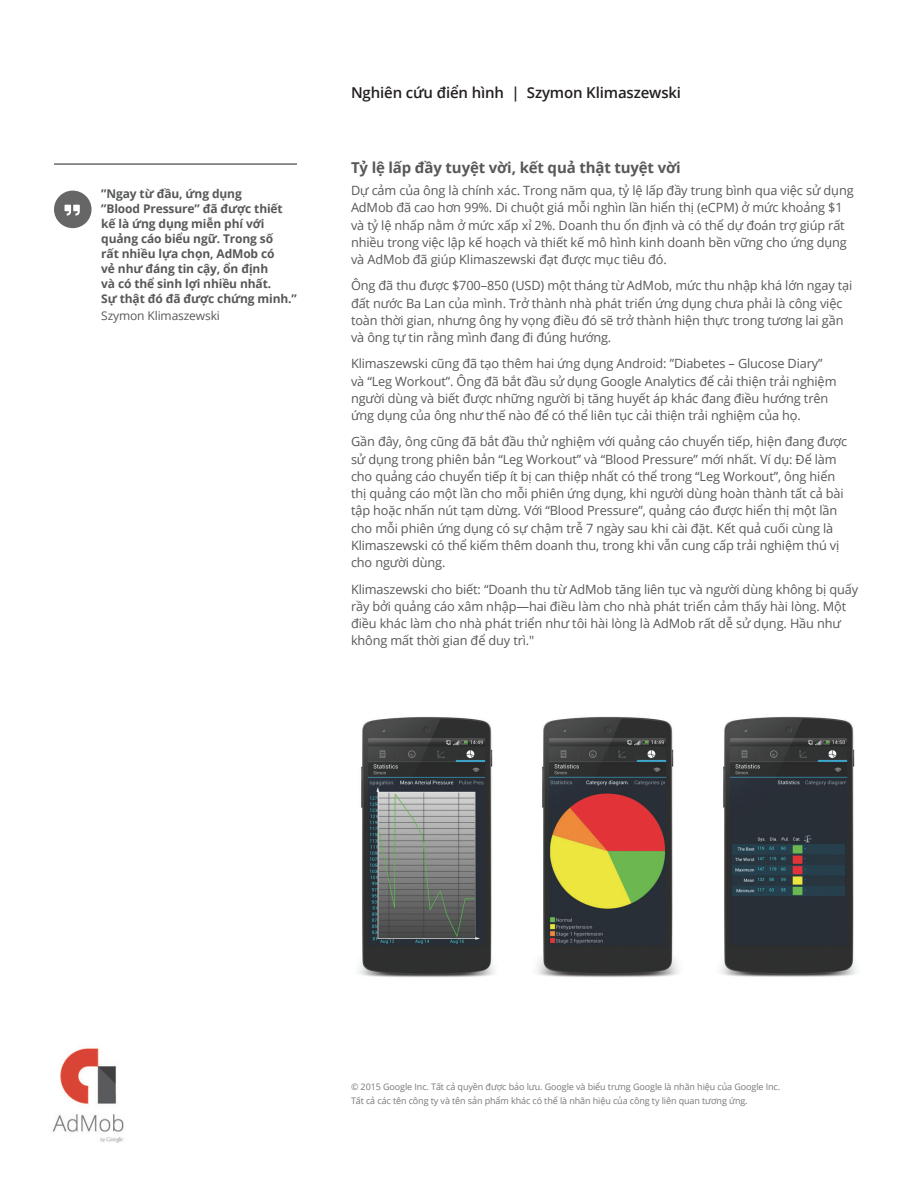
<style>
.page{position:relative;width:918px;height:1188px;background:#fff}
.page>*{position:absolute;margin:0;border:0;box-sizing:border-box;transform-origin:0 0}
.t1{font:700 15px "Open Sans";letter-spacing:-.01em;color:#57585a}
.t2{font:600 15px "Open Sans";letter-spacing:-.01em;color:#231f20}
.t3{font:12.75px/17.2px "Open Sans";letter-spacing:-.01em;color:#57585a}
.t4{font:700 12px/15px "Open Sans";letter-spacing:-.01em;color:#57585a}
.t5{font:12px "Open Sans";letter-spacing:-.01em;color:#57585a}
.t6{font:9px/13.5px "Open Sans";letter-spacing:-.01em;color:#76787b}
</style>
<div class="page">
<hr style="left:54px;top:164px;width:243px;height:1px;background:#231f20">
<div style="left:54px;top:191px;width:38px;height:37px;background:#666;border-radius:50%"></div>
<svg style="left:65px;top:205px;width:15px;height:11px"></svg>
<img style="left:720px;top:716px;width:137px;height:261px">
<img style="left:537px;top:716px;width:142px;height:261px">
<img style="left:358px;top:716px;width:137px;height:261px">
<img style="left:52px;top:1048px;width:72px;height:95px">
<p class="t4" style="left:101px;top:186px;width:197px">”Ngay từ đầu, ứng dụng<br>”Blood Pressure” đã được thiết kế là ứng dụng miễn phí với quảng cáo biểu ngữ. Trong số<br>rất nhiều lựa chọn, AdMob có<br>vẻ như đáng tin cậy, ổn định<br>và có thể sinh lợi nhiều nhất.<br>Sự thật đó đã được chứng minh.”</p>
<p class="t5" style="left:101px;top:307px;width:120px">Szymon Klimaszewski</p>
<p class="t2" style="left:351px;top:82px;width:332px">Nghiên cứu điển hình | Szymon Klimaszewski</p>
<p class="t1" style="left:351px;top:157px;width:331px">Tỷ lệ lấp đầy tuyệt vời, kết quả thật tuyệt vời</p>
<p class="t3" style="left:351px;top:182px;width:504px">Dự cảm của ông là chính xác. Trong năm qua, tỷ lệ lấp đầy trung bình qua việc sử dụng AdMob đã cao hơn 99%. Di chuột giá mỗi nghìn lần hiển thị (eCPM) ở mức khoảng $1 và tỷ lệ nhấp nằm ở mức xấp xỉ 2%. Doanh thu ổn định và có thể dự đoán trợ giúp rất nhiều trong việc lập kế hoạch và thiết kế mô hình kinh doanh bền vững cho ứng dụng và AdMob đã giúp Klimaszewski đạt được mục tiêu đó.</p>
<p class="t3" style="left:351px;top:277px;width:503px">Ông đã thu được $700–850 (USD) một tháng từ AdMob, mức thu nhập khá lớn ngay tại đất nước Ba Lan của mình. Trở thành nhà phát triển ứng dụng chưa phải là công việc toàn thời gian, nhưng ông hy vọng điều đó sẽ trở thành hiện thực trong tương lai gần và ông tự tin rằng mình đang đi đúng hướng.</p>
<p class="t3" style="left:351px;top:355px;width:487px">Klimaszewski cũng đã tạo thêm hai ứng dụng Android: ”Diabetes – Glucose Diary” và “Leg Workout”. Ông đã bắt đầu sử dụng Google Analytics để cải thiện trải nghiệm người dùng và biết được những người bị tăng huyết áp khác đang điều hướng trên ứng dụng của ông như thế nào để có thể liên tục cải thiện trải nghiệm của họ.</p>
<p class="t3" style="left:351px;top:433px;width:498px">Gần đây, ông cũng đã bắt đầu thử nghiệm với quảng cáo chuyển tiếp, hiện đang được sử dụng trong phiên bản “Leg Workout” và “Blood Pressure” mới nhất. Ví dụ: Để làm cho quảng cáo chuyển tiếp ít bị can thiệp nhất có thể trong “Leg Workout”, ông hiển thị quảng cáo một lần cho mỗi phiên ứng dụng, khi người dùng hoàn thành tất cả bài tập hoặc nhấn nút tạm dừng. Với “Blood Pressure”, quảng cáo được hiển thị một lần cho mỗi phiên ứng dụng có sự chậm trễ 7 ngày sau khi cài đặt. Kết quả cuối cùng là Klimaszewski có thể kiếm thêm doanh thu, trong khi vẫn cung cấp trải nghiệm thú vị cho người dùng.</p>
<p class="t3" style="left:351px;top:580px;width:509px">Klimaszewski cho biết: “Doanh thu từ AdMob tăng liên tục và người dùng không bị quấy rầy bởi quảng cáo xâm nhập—hai điều làm cho nhà phát triển cảm thấy hài lòng. Một điều khác làm cho nhà phát triển như tôi hài lòng là AdMob rất dễ sử dụng. Hầu như không mất thời gian để duy trì."</p>
<p class="t6" style="left:351px;top:1080px;width:431px">© 2015 Google Inc. Tất cả quyền được bảo lưu. Google và biểu trưng Google là nhãn hiệu của Google Inc.<br>Tất cả các tên công ty và tên sản phẩm khác có thể là nhãn hiệu của công ty liên quan tương ứng.</p>
</div>
